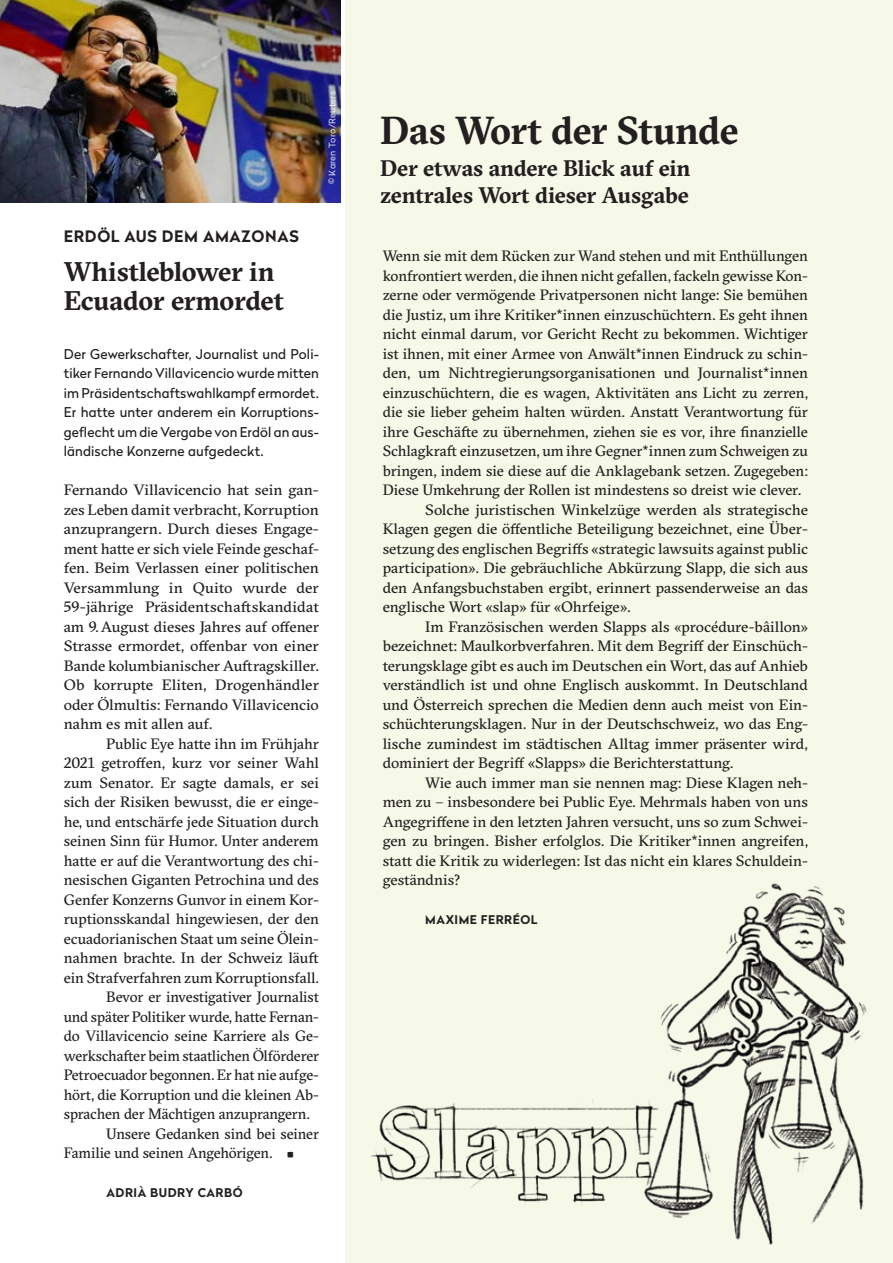
<style>
.page{position:relative;width:893px;height:1263px;background:#fff}
.page>*{position:absolute;margin:0;border:0;box-sizing:border-box;transform-origin:0 0}
.t1{font:700 39px "GT Sectra";letter-spacing:-.015em;color:#231f20}
.t2{font:700 27px/29.2px "GT Sectra";letter-spacing:-.015em;color:#231f20}
.t3{font:700 22.5px/27px "GT Sectra";letter-spacing:-.01em;color:#231f20}
.t4{font:700 15.75px "Radikal";letter-spacing:.04em;color:#231f20}
.t5{font:15px "GT Sectra";letter-spacing:-.005em;color:#231f20}
.t6{font:15px/19.5px "GT Sectra";letter-spacing:-.005em;color:#231f20;text-align:justify;scale:1.04 1}
.t7{font:13.5px/19.5px "Radikal";letter-spacing:.01em;color:#231f20;text-align:justify}
.t8{font:700 12px "Radikal";letter-spacing:.045em;color:#231f20}
.t9{font:9px "Radikal";letter-spacing:.03em;color:#fff}
</style>
<div class="page">
<div style="left:345px;top:0;width:548px;height:1263px;background:#f6f9e8"></div>
<img style="left:0;top:0;width:340px;height:203px">
<img style="left:371px;top:883px;width:496px;height:362px">
<p class="t9" style="left:326px;top:184px;width:95px;rotate:-90deg">© Karen Toro/Reuters</p>
<p class="t4" style="left:64px;top:225px;width:237px">ERDÖL AUS DEM AMAZONAS</p>
<h2 class="t2" style="left:64px;top:256px;width:222px">Whistleblower in<br>Ecuador ermordet</h2>
<p class="t7" style="left:64px;top:344px;width:257px">Der Gewerkschafter, Journalist und Poli&shy;tiker Fernando Villavicencio wurde mitten im Präsidentschaftswahlkampf ermordet.<br>Er hatte unter anderem ein Korruptions&shy;geflecht um die Vergabe von Erdöl an aus&shy;ländische Konzerne aufgedeckt.</p>
<p class="t6" style="left:64px;top:480px;width:247px">Fernando Villavicencio hat sein gan&shy;zes Leben damit verbracht, Korruption anzuprangern. Durch dieses Engage&shy;ment hatte er sich viele Feinde geschaf&shy;fen. Beim Verlassen einer politischen Versammlung in Quito wurde der 59-jährige Präsidentschaftskandidat am 9.August dieses Jahres auf offener Strasse ermordet, offenbar von einer Bande kolumbianischer Auftragskiller.<br>Ob korrupte Eliten, Drogenhändler oder Ölmultis: Fernando Villavicencio nahm es mit allen auf.</p>
<p class="t5" style="left:106px;top:734px;width:214px">Public Eye hatte ihn im Frühjahr</p>
<p class="t5" style="left:64px;top:754px;width:257px">2021 getroffen, kurz vor seiner Wahl</p>
<p class="t5" style="left:64px;top:773px;width:257px">zum Senator. Er sagte damals, er sei</p>
<p class="t5" style="left:64px;top:793px;width:257px">sich der Risiken bewusst, die er einge-</p>
<p class="t5" style="left:64px;top:812px;width:257px">he, und entschärfe jede Situation durch</p>
<p class="t5" style="left:64px;top:832px;width:257px">seinen Sinn für Humor. Unter anderem</p>
<p class="t5" style="left:64px;top:851px;width:257px">hatte er auf die Verantwortung des chi-</p>
<p class="t5" style="left:64px;top:871px;width:257px">nesischen Giganten Petrochina und des</p>
<p class="t5" style="left:64px;top:890px;width:257px">Genfer Konzerns Gunvor in einem Kor-</p>
<p class="t5" style="left:64px;top:910px;width:257px">ruptionsskandal hingewiesen, der den</p>
<p class="t5" style="left:64px;top:929px;width:257px">ecuadorianischen Staat um seine Ölein-</p>
<p class="t5" style="left:64px;top:949px;width:257px">nahmen brachte. In der Schweiz läuft</p>
<p class="t5" style="left:64px;top:968px;width:257px">ein Strafverfahren zum Korruptionsfall.</p>
<p class="t5" style="left:106px;top:988px;width:214px">Bevor er investigativer Journalist</p>
<p class="t5" style="left:64px;top:1007px;width:257px">und später Politiker wurde, hatte Fernan-</p>
<p class="t5" style="left:64px;top:1027px;width:257px">do Villavicencio seine Karriere als Ge-</p>
<p class="t5" style="left:64px;top:1046px;width:257px">werkschafter beim staatlichen Ölförderer</p>
<p class="t5" style="left:64px;top:1066px;width:257px">Petroecuador begonnen. Er hat nie aufge-</p>
<p class="t5" style="left:64px;top:1085px;width:257px">hört, die Korruption und die kleinen Ab-</p>
<p class="t5" style="left:64px;top:1105px;width:248px">sprachen der Mächtigen anzuprangern.</p>
<p class="t5" style="left:106px;top:1124px;width:214px">Unsere Gedanken sind bei seiner</p>
<p class="t5" style="left:64px;top:1144px;width:210px">Familie und seinen Angehörigen.</p>
<p class="t8" style="left:106px;top:1184px;width:138px">ADRIÀ BUDRY CARBÓ</p>
<h1 class="t1" style="left:380px;top:106px;width:360px">Das Wort der Stunde</h1>
<h3 class="t3" style="left:380px;top:154px;width:312px">Der etwas andere Blick auf ein zentrales Wort dieser Ausgabe</h3>
<p class="t5" style="left:383px;top:247px;width:427px">Wenn sie mit dem Rücken zur Wand stehen und mit Enthüllungen</p>
<p class="t5" style="left:383px;top:266px;width:427px">konfrontiert werden, die ihnen nicht gefallen, fackeln gewisse Kon-</p>
<p class="t5" style="left:383px;top:286px;width:427px">zerne oder vermögende Privatpersonen nicht lange: Sie bemühen</p>
<p class="t5" style="left:383px;top:305px;width:427px">die Justiz, um ihre Kritiker*innen einzuschüchtern. Es geht ihnen</p>
<p class="t5" style="left:383px;top:325px;width:427px">nicht einmal darum, vor Gericht Recht zu bekommen. Wichtiger</p>
<p class="t5" style="left:383px;top:344px;width:427px">ist ihnen, mit einer Armee von Anwält*innen Eindruck zu schin-</p>
<p class="t5" style="left:383px;top:364px;width:427px">den, um Nichtregierungsorganisationen und Journalist*innen</p>
<p class="t5" style="left:383px;top:383px;width:427px">einzuschüchtern, die es wagen, Aktivitäten ans Licht zu zerren,</p>
<p class="t5" style="left:383px;top:403px;width:427px">die sie lieber geheim halten würden. Anstatt Verantwortung für</p>
<p class="t5" style="left:383px;top:422px;width:427px">ihre Geschäfte zu übernehmen, ziehen sie es vor, ihre finanzielle</p>
<p class="t5" style="left:383px;top:442px;width:427px">Schlagkraft einzusetzen, um ihre Gegner*innen zum Schweigen zu</p>
<p class="t5" style="left:383px;top:461px;width:427px">bringen, indem sie diese auf die Anklagebank setzen. Zugegeben:</p>
<p class="t5" style="left:383px;top:481px;width:420px">Diese Umkehrung der Rollen ist mindestens so dreist wie clever.</p>
<p class="t5" style="left:425px;top:500px;width:384px">Solche juristischen Winkelzüge werden als strategische</p>
<p class="t5" style="left:383px;top:520px;width:427px">Klagen gegen die öffentliche Beteiligung bezeichnet, eine Über-</p>
<p class="t5" style="left:383px;top:539px;width:427px">setzung des englischen Begriffs «strategic lawsuits against public</p>
<p class="t5" style="left:383px;top:559px;width:427px">participation». Die gebräuchliche Abkürzung Slapp, die sich aus</p>
<p class="t5" style="left:383px;top:578px;width:427px">den Anfangsbuchstaben ergibt, erinnert passenderweise an das</p>
<p class="t5" style="left:383px;top:598px;width:249px">englische Wort «slap» für «Ohrfeige».</p>
<p class="t5" style="left:425px;top:617px;width:384px">Im Französischen werden Slapps als «procédure-bâillon»</p>
<p class="t5" style="left:383px;top:637px;width:427px">bezeichnet: Maulkorbverfahren. Mit dem Begriff der Einschüch-</p>
<p class="t5" style="left:383px;top:656px;width:427px">terungsklage gibt es auch im Deutschen ein Wort, das auf Anhieb</p>
<p class="t5" style="left:383px;top:676px;width:427px">verständlich ist und ohne Englisch auskommt. In Deutschland</p>
<p class="t5" style="left:383px;top:695px;width:427px">und Österreich sprechen die Medien denn auch meist von Ein-</p>
<p class="t5" style="left:383px;top:715px;width:427px">schüchterungsklagen. Nur in der Deutschschweiz, wo das Eng-</p>
<p class="t5" style="left:383px;top:734px;width:426px">lische zumindest im städtischen Alltag immer präsenter wird,</p>
<p class="t5" style="left:383px;top:754px;width:352px">dominiert der Begriff «Slapps» die Berichterstattung.</p>
<p class="t5" style="left:425px;top:773px;width:384px">Wie auch immer man sie nennen mag: Diese Klagen neh-</p>
<p class="t5" style="left:383px;top:793px;width:427px">men zu – insbesondere bei Public Eye. Mehrmals haben von uns</p>
<p class="t5" style="left:383px;top:812px;width:427px">Angegriffene in den letzten Jahren versucht, uns so zum Schwei-</p>
<p class="t5" style="left:383px;top:832px;width:427px">gen zu bringen. Bisher erfolglos. Die Kritiker*innen angreifen,</p>
<p class="t5" style="left:383px;top:851px;width:427px">statt die Kritik zu widerlegen: Ist das nicht ein klares Schuldein-</p>
<p class="t5" style="left:383px;top:871px;width:79px">geständnis?</p>
<p class="t8" style="left:425px;top:911px;width:114px">MAXIME FERRÉOL</p>
</div>
